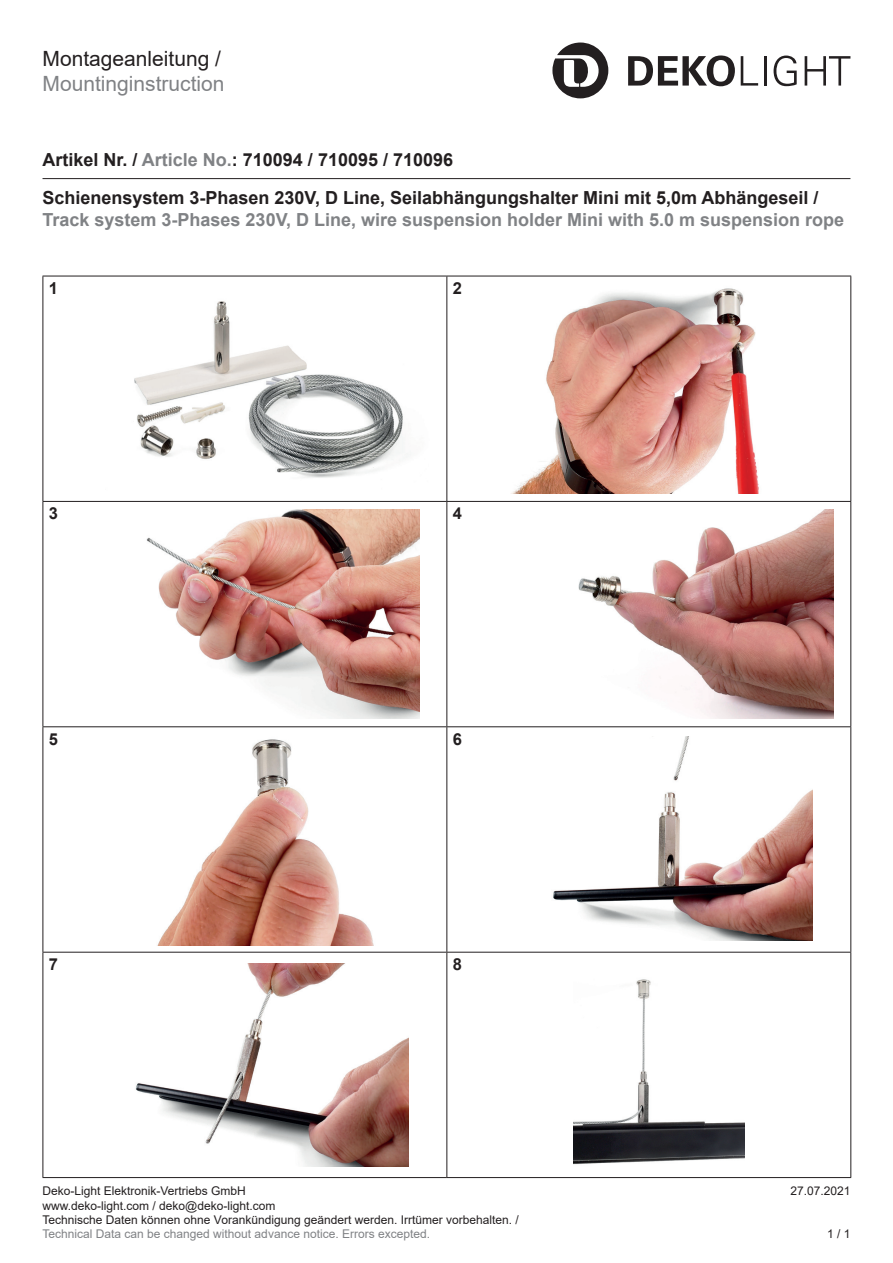
<style>
.page{position:relative;width:893px;height:1263px;background:#fff}
.page>*{position:absolute;margin:0;border:0;box-sizing:border-box;transform-origin:0 0}
.t1{font:21px "Arial";color:#808285}
.t2{font:21px "Arial";color:#231f20}
.t3{font:700 18px/38.5px "Arial";color:#231f20}
.t4{font:700 18px "Arial";color:#808285}
.t5{font:700 16.5px "Arial";color:#231f20}
.t6{font:12px/14.4px "Arial";color:#231f20}
.t7{font:12px "Arial";color:#808285}
.s1{color:#808285}
</style>
<div class="page">
<hr style="left:43px;top:178px;width:807px;height:1px;background:#231f20">
<svg style="left:552px;top:43px;width:56px;height:55px"></svg>
<svg style="left:628px;top:55px;width:107px;height:31px"></svg>
<svg style="left:741px;top:56px;width:17px;height:30px"></svg>
<hr style="left:764px;top:56px;width:2px;height:30px;background:#231f20">
<svg style="left:774px;top:56px;width:23px;height:30px"></svg>
<svg style="left:805px;top:56px;width:45px;height:30px"></svg>
<hr style="left:43px;top:276px;width:404px;height:1px;background:#231f20">
<hr style="left:43px;top:276px;width:1px;height:225px;background:#231f20">
<hr style="left:447px;top:276px;width:404px;height:1px;background:#231f20">
<hr style="left:446px;top:276px;width:1px;height:225px;background:#231f20">
<hr style="left:850px;top:276px;width:1px;height:225px;background:#231f20">
<hr style="left:43px;top:501px;width:404px;height:1px;background:#231f20">
<hr style="left:43px;top:502px;width:1px;height:224px;background:#231f20">
<hr style="left:447px;top:501px;width:404px;height:1px;background:#231f20">
<hr style="left:446px;top:502px;width:1px;height:224px;background:#231f20">
<hr style="left:850px;top:502px;width:1px;height:224px;background:#231f20">
<hr style="left:43px;top:726px;width:404px;height:1px;background:#231f20">
<hr style="left:43px;top:727px;width:1px;height:225px;background:#231f20">
<hr style="left:447px;top:726px;width:404px;height:1px;background:#231f20">
<hr style="left:446px;top:727px;width:1px;height:225px;background:#231f20">
<hr style="left:850px;top:727px;width:1px;height:225px;background:#231f20">
<hr style="left:43px;top:952px;width:404px;height:1px;background:#231f20">
<hr style="left:43px;top:952px;width:1px;height:225px;background:#231f20">
<hr style="left:447px;top:952px;width:404px;height:1px;background:#231f20">
<hr style="left:446px;top:952px;width:1px;height:225px;background:#231f20">
<hr style="left:850px;top:952px;width:1px;height:225px;background:#231f20">
<hr style="left:43px;top:1177px;width:404px;height:1px;background:#231f20">
<hr style="left:447px;top:1177px;width:404px;height:1px;background:#231f20">
<img style="left:134px;top:301px;width:269px;height:177px">
<img style="left:511px;top:288px;width:248px;height:206px">
<img style="left:146px;top:509px;width:274px;height:210px">
<img style="left:578px;top:509px;width:255px;height:210px">
<img style="left:157px;top:739px;width:217px;height:207px">
<img style="left:553px;top:737px;width:259px;height:203px">
<img style="left:135px;top:963px;width:273px;height:203px">
<img style="left:573px;top:979px;width:172px;height:186px">
<h1 class="t2" style="left:43px;top:44px;width:180px">Montageanleitung /</h1>
<h1 class="t1" style="left:43px;top:69px;width:184px">Mountinginstruction</h1>
<h2 class="t3" style="left:43px;top:140px;width:777px">Artikel Nr. / <span class="s1">Article No.</span>: 710094 / 710095 / 710096<br>Schienensystem 3-Phasen 230V, D Line, Seilabhängungshalter Mini mit 5,0m Abhängeseil /</h2>
<h2 class="t4" style="left:43px;top:207px;width:803px">Track system 3-Phases 230V, D Line, wire suspension holder Mini with 5.0 m suspension rope</h2>
<h3 class="t5" style="left:49px;top:277px;width:11px">1</h3>
<h3 class="t5" style="left:453px;top:277px;width:11px">2</h3>
<h3 class="t5" style="left:49px;top:502px;width:11px">3</h3>
<h3 class="t5" style="left:453px;top:502px;width:11px">4</h3>
<h3 class="t5" style="left:49px;top:727px;width:11px">5</h3>
<h3 class="t5" style="left:453px;top:727px;width:11px">6</h3>
<h3 class="t5" style="left:49px;top:953px;width:11px">7</h3>
<h3 class="t5" style="left:453px;top:953px;width:11px">8</h3>
<p class="t6" style="left:43px;top:1184px;width:205px">Deko-Light Elektronik-Vertriebs GmbH</p>
<p class="t6" style="left:790px;top:1184px;width:62px">27.07.2021</p>
<p class="t6" style="left:43px;top:1198px;width:478px">www.deko-light.com / deko@deko-light.com<br>Technische Daten können ohne Vorankündigung geändert werden. Irrtümer vorbehalten. /</p>
<p class="t7" style="left:43px;top:1226px;width:389px">Technical Data can be changed without advance notice. Errors excepted.</p>
<p class="t6" style="left:827px;top:1227px;width:25px">1 / 1</p>
</div>
